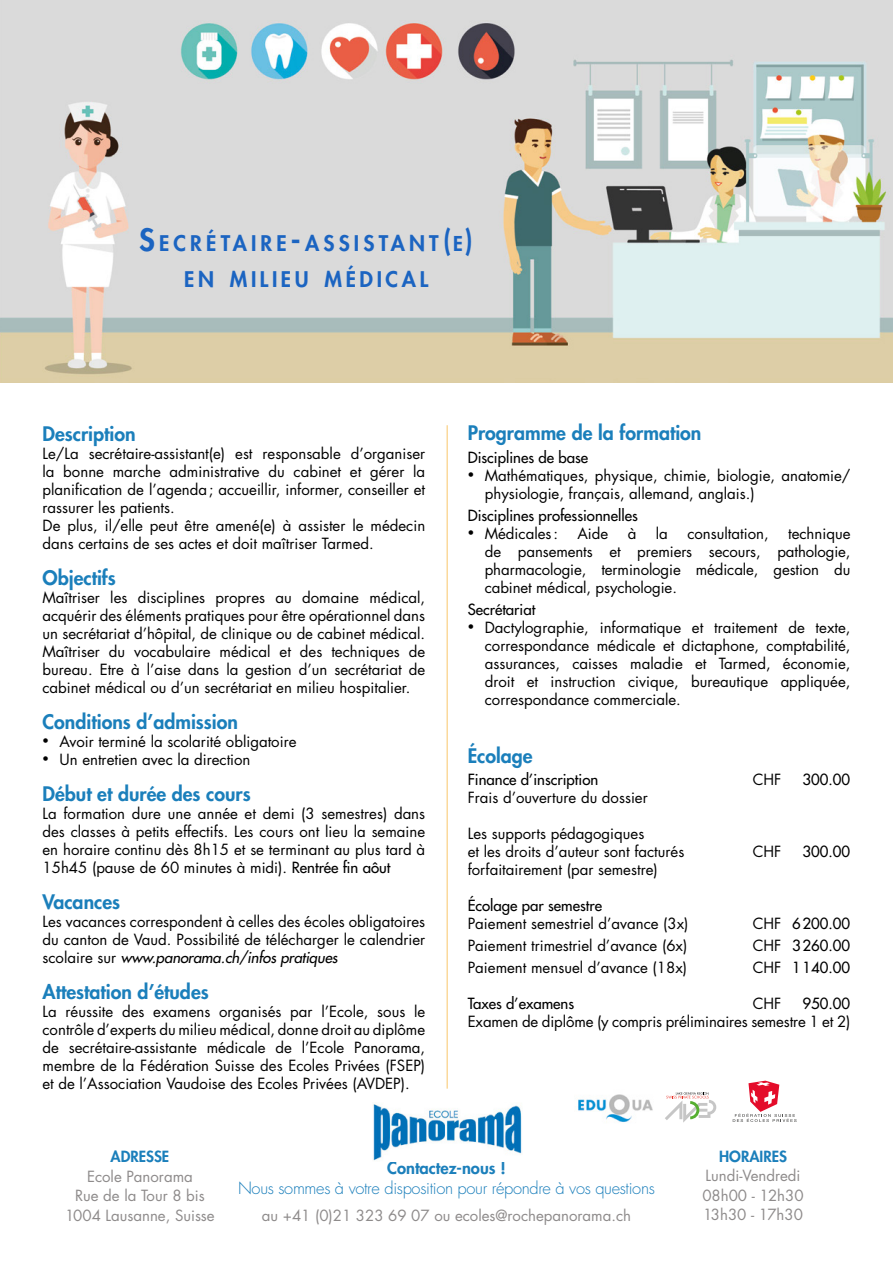
<style>
.page{position:relative;width:893px;height:1263px;background:#fff}
.page>*{position:absolute;margin:0;border:0;box-sizing:border-box;transform-origin:0 0}
.t1{font:800 21px/36px "Futura";letter-spacing:.17em;color:#1b64c1;text-align:center}
.t2{font:800 19.5px "Futura";color:#1b7fbb}
.t3{font:300 16.5px "Futura";letter-spacing:-.02em;color:#1b7fbb}
.t4{font:800 16.5px "Futura";color:#1b7fbb}
.t5{font:15px/18px "Futura";color:#000;text-align:justify}
.t6{font:15px "Futura";color:#000}
.t7{font:15px/19.5px "Futura";color:#8e8b8b}
.t8{font:800 15px "Futura";color:#1b7fbb}
.s1{font-size:30px}
.s2{font-size:28.5px}
.s3{font-size:19.95px}
.s4{font-family:"Arial";font-size:18px}
.s5{font-style:inherit}
.s6{font-style:italic}
</style>
<div class="page">
<img style="left:0;top:0;width:893px;height:383px">
<hr style="left:446px;top:425px;width:2px;height:664px;background:#fbd99c">
<svg style="left:665px;top:1092px;width:51px;height:30px"></svg>
<img style="left:578px;top:1094px;width:75px;height:28px">
<svg style="left:733px;top:1081px;width:64px;height:41px"></svg>
<img style="left:373px;top:1104px;width:149px;height:57px">
<h1 class="t1" style="left:139px;top:225px;width:336px"><span class="s1">S</span>ECRÉTAIRE<span class="s1">-</span>ASS ISTANT<span class="s2">(</span><span class="s3">E</span><span class="s2">)<br></span>EN MILIEU MÉDICAL</h1>
<h2 class="t2" style="left:43px;top:421px;width:95px">Description</h2>
<p class="t5" style="left:43px;top:444px;width:384px;text-align:left">Le/La secrétaire-assistant(e) est responsable d’organiser la bonne marche administrative du cabinet et gérer la planification de l’agenda; accueillir, informer, conseiller et rassurer les patients.<br>De plus, il/elle peut être amené(e) à assister le médecin dans certains de ses actes et doit maîtriser Tarmed.</p>
<h2 class="t2" style="left:43px;top:565px;width:75px">Objectifs</h2>
<p class="t5" style="left:43px;top:588px;width:384px">Maîtriser les disciplines propres au domaine médical, acquérir des éléments pratiques pour être opérationnel dans un secrétariat d’hôpital, de clinique ou de cabinet médical.<br>Maîtriser du vocabulaire médical et des techniques de bureau. Etre à l’aise dans la gestion d’un secrétariat de cabinet médical ou d’un secrétariat en milieu hospitalier.</p>
<h2 class="t2" style="left:43px;top:709px;width:197px">Conditions d’admission</h2>
<p class="t5" style="left:43px;top:732px;width:255px"><span class="s4">•</span> Avoir terminé la scolarité obligatoire</p>
<p class="t5" style="left:43px;top:750px;width:210px"><span class="s4">•</span> Un entretien avec la direction</p>
<h2 class="t2" style="left:43px;top:781px;width:210px">Début et durée des cours</h2>
<p class="t5" style="left:43px;top:804px;width:384px">La formation dure une année et demi (3 semestres) dans des classes à petits effectifs. Les cours ont lieu la semaine en horaire continu dès 8h15 et se terminant au plus tard à 15h45 (pause de 60 minutes à midi). <span class="s5">Rentrée fin aôut</span></p>
<h2 class="t2" style="left:43px;top:889px;width:79px">Vacances</h2>
<p class="t5" style="left:43px;top:912px;width:384px">Les vacances correspondent à celles des écoles obligatoires du canton de Vaud. Possibilité de télécharger le calendrier scolaire sur <span class="s6">www.panorama.ch/infos pratiques</span></p>
<h2 class="t2" style="left:43px;top:979px;width:168px">Attestation d’études</h2>
<p class="t5" style="left:43px;top:1002px;width:384px">La réussite des examens organisés par l’Ecole, sous le contrôle d’experts du milieu médical, donne droit au diplôme de secrétaire-assistante médicale de l’Ecole Panorama, membre de la Fédération Suisse des Ecoles Privées (FSEP) et de l’Association Vaudoise des Ecoles Privées (AVDEP).</p>
<h2 class="t2" style="left:468px;top:420px;width:235px">Programme de la formation</h2>
<p class="t6" style="left:468px;top:447px;width:122px">Disciplines de base</p>
<p class="t5" style="left:485px;top:466px;width:367px;text-indent:-17px"><span class="s4">•</span> Mathématiques, physique, chimie, biologie, anatomie/ physiologie, français, allemand, anglais.)</p>
<p class="t6" style="left:468px;top:506px;width:172px">Disciplines professionnelles</p>
<p class="t5" style="left:468px;top:524px;width:92px"><span class="s4">•</span> Médicales:</p>
<p class="t5" style="left:577px;top:524px;width:32px">Aide</p>
<p class="t5" style="left:628px;top:524px;width:10px">à</p>
<p class="t5" style="left:656px;top:524px;width:14px">la</p>
<p class="t5" style="left:687px;top:524px;width:83px">consultation,</p>
<p class="t5" style="left:485px;top:524px;width:367px;text-indent:303px">technique de pansements et premiers secours, pathologie, pharmacologie, terminologie médicale, gestion du cabinet médical, psychologie.</p>
<p class="t6" style="left:468px;top:600px;width:69px">Secrétariat</p>
<p class="t5" style="left:485px;top:618px;width:367px;text-indent:-17px"><span class="s4">•</span> Dactylographie, informatique et traitement de texte, correspondance médicale et dictaphone, comptabilité, assurances, caisses maladie et Tarmed, économie, droit et instruction civique, bureautique appliquée, correspondance commerciale.</p>
<h2 class="t2" style="left:468px;top:742px;width:66px">Écolage</h2>
<p class="t6" style="left:468px;top:769px;width:132px">Finance d’inscription</p>
<p class="t5" style="left:753px;top:770px;width:30px">CHF</p>
<p class="t6" style="left:803px;top:769px;width:49px">300.00</p>
<p class="t5" style="left:468px;top:788px;width:181px">Frais d’ouverture du dossier</p>
<p class="t5" style="left:468px;top:824px;width:218px">Les supports pédagogiques<br>et les droits d’auteur sont facturés</p>
<p class="t5" style="left:753px;top:842px;width:30px">CHF</p>
<p class="t6" style="left:803px;top:841px;width:49px">300.00</p>
<p class="t5" style="left:468px;top:860px;width:192px">forfaitairement (par semestre)</p>
<p class="t6" style="left:468px;top:895px;width:136px">Écolage par semestre</p>
<p class="t5" style="left:468px;top:914px;width:222px">Paiement semestriel d’avance (3x)</p>
<p class="t6" style="left:753px;top:913px;width:99px"><span class="s5">CHF</span> 6200.00</p>
<p class="t5" style="left:468px;top:936px;width:221px">Paiement trimestriel d’avance (6x)</p>
<p class="t6" style="left:753px;top:936px;width:99px"><span class="s5">CHF</span> 3260.00</p>
<p class="t5" style="left:468px;top:958px;width:221px">Paiement mensuel d’avance (18x)</p>
<p class="t6" style="left:753px;top:958px;width:99px"><span class="s5">CHF</span> 1140.00</p>
<p class="t6" style="left:468px;top:994px;width:108px">Taxes d’examens</p>
<p class="t5" style="left:753px;top:994px;width:30px">CHF</p>
<p class="t6" style="left:803px;top:994px;width:49px">950.00</p>
<p class="t5" style="left:468px;top:1012px;width:384px">Examen de diplôme (y compris préliminaires semestre 1 et 2)</p>
<p class="t8" style="left:111px;top:1146px;width:60px">ADRESSE</p>
<p class="t7" style="left:65px;top:1166px;width:151px;text-align:center">Ecole Panorama<br>Rue de la Tour 8 bis<br>1004 Lausanne, Suisse</p>
<p class="t4" style="left:387px;top:1157px;width:120px">Contactez-nous !</p>
<p class="t3" style="left:238px;top:1177px;width:418px">Nous sommes à votre disposition pour répondre à vos questions</p>
<p class="t7" style="left:262px;top:1205px;width:371px">au +41 (0)21 323 69 07 ou ecoles@rochepanorama.ch</p>
<p class="t8" style="left:719px;top:1146px;width:69px">HORAIRES</p>
<p class="t7" style="left:702px;top:1165px;width:103px">Lundi-Vendredi<br>08h00 - 12h30<br>13h30 - 17h30</p>
</div>
